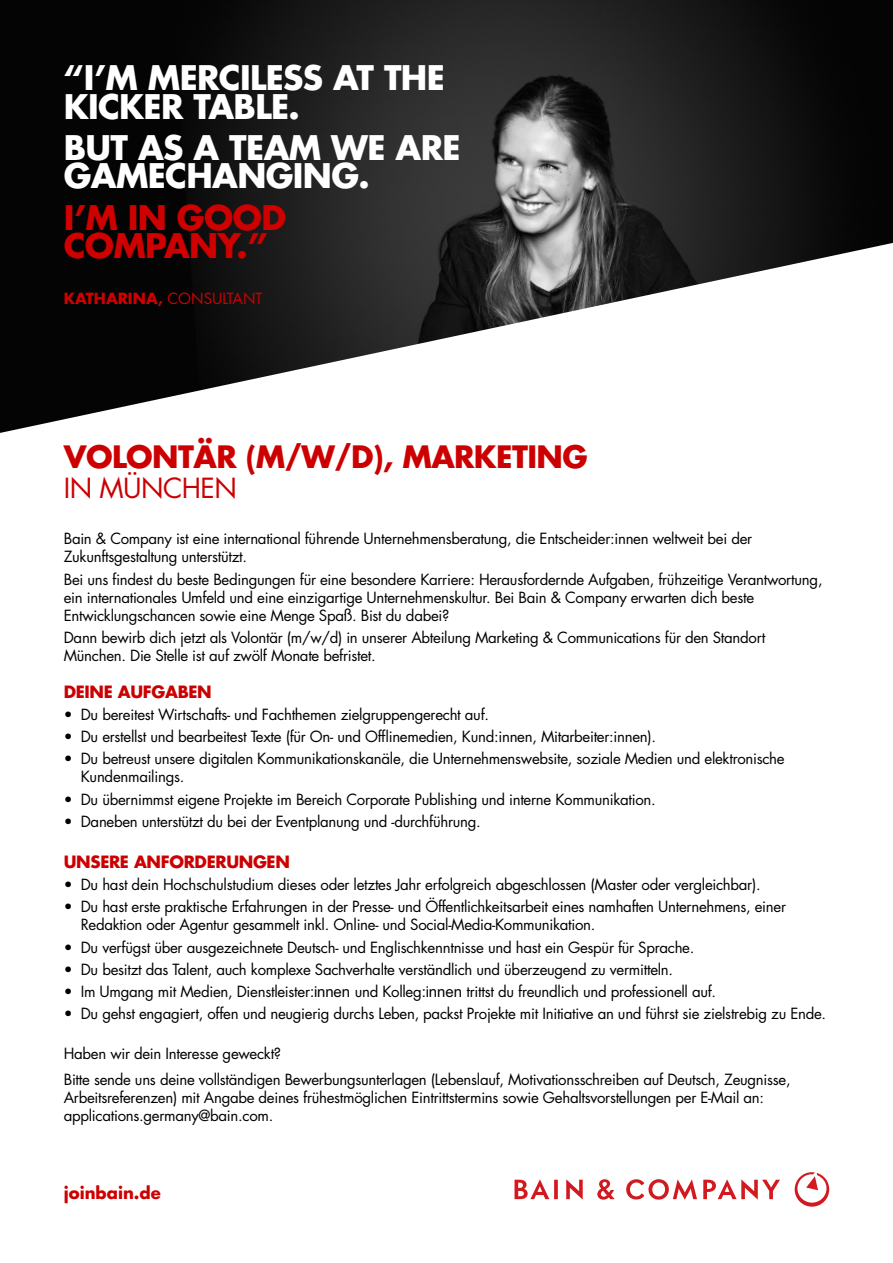
<style>
.page{position:relative;width:893px;height:1263px;background:#fff}
.page>*{position:absolute;margin:0;border:0;box-sizing:border-box;transform-origin:0 0}
.t1{font:700 33px/28.5px "Futura";letter-spacing:-.02em;color:#fff}
.t2{font:700 33px/28.5px "Futura";letter-spacing:-.02em;color:#cf0000}
.t3{font:700 30px "Futura";letter-spacing:-.02em;color:#c00}
.t4{font:27px "Futura";letter-spacing:-.02em;color:#c00}
.t5{font:700 16.5px "Futura";letter-spacing:-.02em;color:#c00}
.t6{font:700 16.5px "Futura";color:#cf0000}
.t7{font:15px/18px "Futura";letter-spacing:-.02em;color:#000}
.t8{font:700 15px "Futura";color:#cf0000}
.s1{font-weight:400}
.s2{font-family:"Arial";color:#050301}
</style>
<div class="page">
<img style="left:0;top:0;width:893px;height:433px">
<svg style="left:626px;top:1179px;width:71px;height:21px"></svg>
<svg style="left:566px;top:1179px;width:17px;height:20px"></svg>
<svg style="left:514px;top:1179px;width:44px;height:20px"></svg>
<svg style="left:597px;top:1179px;width:18px;height:21px"></svg>
<svg style="left:703px;top:1179px;width:77px;height:20px"></svg>
<svg style="left:795px;top:1172px;width:34px;height:35px"></svg>
<h1 class="t1" style="left:64px;top:63px;width:383px">“I’M MERCILESS AT THE<br>KICKER TABLE.</h1>
<h1 class="t1" style="left:64px;top:133px;width:398px">BUT AS A TEAM WE ARE<br>GAMECHANGING.</h1>
<h1 class="t2" style="left:64px;top:203px;width:224px">I’M IN GOOD<br>COMPANY.”</h1>
<p class="t8" style="left:64px;top:289px;width:200px">KATHARINA, <span class="s1">CONSULTANT</span></p>
<h2 class="t3" style="left:64px;top:437px;width:525px">VOLONTÄR (M/W/D), MARKETING</h2>
<h3 class="t4" style="left:64px;top:471px;width:175px">IN MÜNCHEN</h3>
<p class="t7" style="left:64px;top:530px;width:690px">Bain &amp; Company ist eine international führende Unternehmensberatung, die Entscheider:innen weltweit bei der<br>Zukunftsgestaltung unterstützt.</p>
<p class="t7" style="left:64px;top:570px;width:760px">Bei uns findest du beste Bedingungen für eine besondere Karriere: Herausfordernde Aufgaben, frühzeitige Verantwortung, ein internationales Umfeld und eine einzigartige Unternehmenskultur. Bei Bain &amp; Company erwarten dich beste<br>Entwicklungschancen sowie eine Menge Spaß. Bist du dabei?</p>
<p class="t7" style="left:64px;top:628px;width:703px">Dann bewirb dich jetzt als Volontär (m/w/d) in unserer Abteilung Marketing &amp; Communications für den Standort<br>München. Die Stelle ist auf zwölf Monate befristet.</p>
<p class="t5" style="left:64px;top:680px;width:150px">DEINE AUFGABEN</p>
<p class="t7" style="left:64px;top:705px;width:427px">• Du bereitest Wirtschafts- und Fachthemen zielgruppengerecht auf.</p>
<p class="t7" style="left:64px;top:728px;width:594px">• Du erstellst und bearbeitest Texte (für On- und Offlinemedien, Kund:innen, Mitarbeiter:innen).</p>
<p class="t7" style="left:81px;top:750px;width:705px;text-indent:-17px">• Du betreust unsere digitalen Kommunikationskanäle, die Unternehmenswebsite, soziale Medien und elektronische<br>Kundenmailings.</p>
<p class="t7" style="left:64px;top:790px;width:594px">• Du übernimmst eigene Projekte im Bereich Corporate Publishing und interne Kommunikation.</p>
<p class="t7" style="left:64px;top:812px;width:419px">• Daneben unterstützt du bei der Eventplanung und -durchführung.</p>
<p class="t5" style="left:64px;top:851px;width:228px">UNSERE ANFORDERUNGEN</p>
<p class="t7" style="left:64px;top:876px;width:698px">• Du hast dein Hochschulstudium dieses oder letztes Jahr erfolgreich abgeschlossen (Master oder vergleichbar).</p>
<p class="t7" style="left:81px;top:898px;width:707px;text-indent:-17px">• Du hast erste praktische Erfahrungen in der Presse- und Öffentlichkeitsarbeit eines namhaften Unternehmens, einer<br>Redaktion oder Agentur gesammelt inkl. Online- und Social-Media-Kommunikation.</p>
<p class="t7" style="left:64px;top:938px;width:632px">• Du verfügst über ausgezeichnete Deutsch- und Englischkenntnisse und hast ein Gespür für Sprache.</p>
<p class="t7" style="left:64px;top:960px;width:611px">• Du besitzt das Talent, auch komplexe Sachverhalte verständlich und überzeugend zu vermitteln.</p>
<p class="t7" style="left:64px;top:983px;width:654px">• Im Umgang mit Medien, Dienstleister<span class="s2">:innen</span> und Kolleg<span class="s2">:innen</span> trittst du freundlich und professionell auf.</p>
<p class="t7" style="left:64px;top:1005px;width:764px">• Du gehst engagiert, offen und neugierig durchs Leben, packst Projekte mit Initiative an und führst sie zielstrebig zu Ende.</p>
<p class="t7" style="left:64px;top:1040px;width:728px;line-height:26.5px">Haben wir dein Interesse geweckt?<br>Bitte sende uns deine vollständigen Bewerbungsunterlagen (Lebenslauf, Motivationsschreiben auf Deutsch, Zeugnisse,</p>
<p class="t7" style="left:64px;top:1089px;width:702px">Arbeitsreferenzen) mit Angabe deines frühestmöglichen Eintrittstermins sowie Gehaltsvorstellungen per E-Mail an: applications.germany@bain.com.</p>
<p class="t6" style="left:64px;top:1182px;width:99px">joinbain.de</p>
</div>
